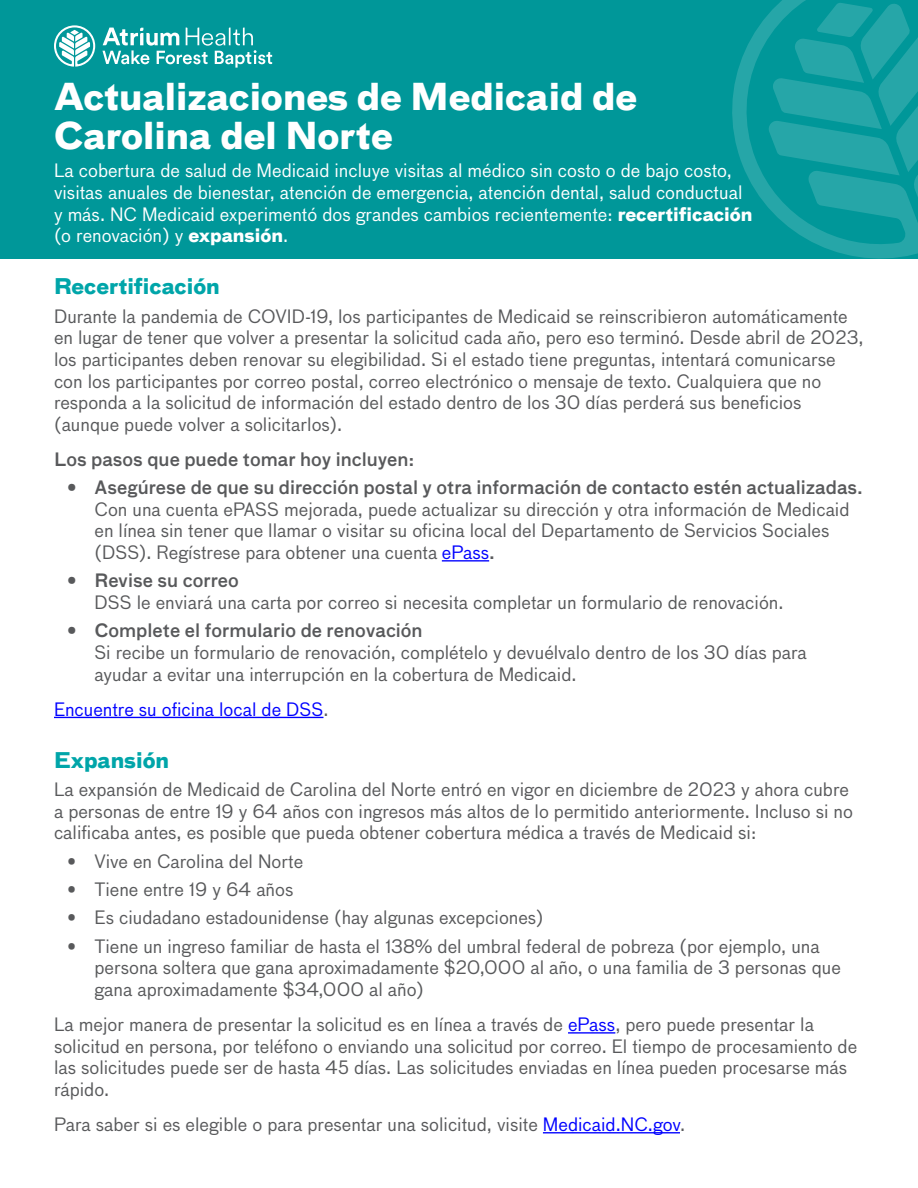
<style>
.page{position:relative;width:918px;height:1188px;background:#fff}
.page>*{position:absolute;margin:0;border:0;box-sizing:border-box;transform-origin:0 0}
.t1{font:700 36px/39px "Bau Pro";color:#fff}
.t2{font:700 21px "Bau Pro";color:#00a5a9}
.t3{font:18px/21.6px "Bau Pro";color:#58595b}
.t4{font:18px/21.6px "Bau Pro";color:#fff}
.t5{font:500 18px "Bau Pro";color:#58595b}
.t6{font:18px "Bau Pro";color:#00f}
.s1{font-weight:700}
.s2{color:#00f}
.s3{font-weight:500}
.s4{color:#58595b}
</style>
<div class="page">
<div style="left:0;top:0;width:918px;height:259px;background:#009799"></div>
<svg style="left:732px;top:0;width:186px;height:259px"></svg>
<hr style="left:442px;top:560px;width:47px;height:2px;background:#00f">
<hr style="left:54px;top:717px;width:269px;height:1px;background:#00f">
<hr style="left:568px;top:1032px;width:47px;height:2px;background:#00f">
<hr style="left:543px;top:1132px;width:137px;height:1px;background:#00f">
<svg style="left:54px;top:25px;width:41px;height:42px"></svg>
<svg style="left:102px;top:28px;width:170px;height:40px"></svg>
<h1 class="t1" style="left:54px;top:75px;width:585px">Actualizaciones de Medicaid de<br>Carolina del Norte</h1>
<p class="t4" style="left:54px;top:159px;width:700px">La cobertura de salud de Medicaid incluye visitas al médico sin costo o de bajo costo, visitas anuales de bienestar, atención de emergencia, atención dental, salud conductual y más. NC Medicaid experimentó dos grandes cambios recientemente: <span class="s1">recertificación </span>(o renovación) y <span class="s1">expansión</span>.</p>
<p class="t2" style="left:54px;top:268px;width:167px">Recertificación</p>
<p class="t3" style="left:54px;top:305px;width:811px">Durante la pandemia de COVID-19, los participantes de Medicaid se reinscribieron automáticamente en lugar de tener que volver a presentar la solicitud cada año, pero eso terminó. Desde abril de 2023, los participantes deben renovar su elegibilidad. Si el estado tiene preguntas, intentará comunicarse con los participantes por correo postal, correo electrónico o mensaje de texto. Cualquiera que no responda a la solicitud de información del estado dentro de los 30 días perderá sus beneficios (aunque puede volver a solicitarlos).</p>
<p class="t5" style="left:54px;top:446px;width:362px">Los pasos que puede tomar hoy incluyen:</p>
<p class="t5" style="left:68px;top:474px;width:797px">• Asegúrese de que su dirección postal y otra información de contacto estén actualizadas.</p>
<p class="t3" style="left:94px;top:498px;width:757px">Con una cuenta ePASS mejorada, puede actualizar su dirección y otra información de Medicaid en línea sin tener que llamar o visitar su oficina local del Departamento de Servicios Sociales (DSS). Regístrese para obtener una cuenta <span class="s2">ePass</span><span class="s3">.</span></p>
<p class="t5" style="left:68px;top:567px;width:173px">• Revise su correo</p>
<p class="t3" style="left:94px;top:591px;width:690px">DSS le enviará una carta por correo si necesita completar un formulario de renovación.</p>
<p class="t5" style="left:68px;top:617px;width:357px">• Complete el formulario de renovación</p>
<p class="t3" style="left:94px;top:641px;width:714px">Si recibe un formulario de renovación, complételo y devuélvalo dentro de los 30 días para ayudar a evitar una interrupción en la cobertura de Medicaid.</p>
<p class="t6" style="left:54px;top:696px;width:276px">Encuentre su oficina local de DSS<span class="s4">.</span></p>
<p class="t2" style="left:54px;top:742px;width:117px">Expansión</p>
<p class="t3" style="left:54px;top:778px;width:800px">La expansión de Medicaid de Carolina del Norte entró en vigor en diciembre de 2023 y ahora cubre a personas de entre 19 y 64 años con ingresos más altos de lo permitido anteriormente. Incluso si no calificaba antes, es posible que pueda obtener cobertura médica a través de Medicaid si:</p>
<p class="t3" style="left:68px;top:850px;width:237px">• Vive en Carolina del Norte</p>
<p class="t3" style="left:68px;top:878px;width:227px">• Tiene entre 19 y 64 años</p>
<p class="t3" style="left:68px;top:906px;width:478px">• Es ciudadano estadounidense (hay algunas excepciones)</p>
<p class="t3" style="left:94px;top:935px;width:748px;text-indent:-27px">• Tiene un ingreso familiar de hasta el 138% del umbral federal de pobreza (por ejemplo, una persona soltera que gana aproximadamente $20,000 al año, o una familia de 3 personas que gana aproximadamente $34,000 al año)</p>
<p class="t3" style="left:54px;top:1013px;width:805px">La mejor manera de presentar la solicitud es en línea a través de <span class="s2">ePass</span>, pero puede presentar la solicitud en persona, por teléfono o enviando una solicitud por correo. El tiempo de procesamiento de las solicitudes puede ser de hasta 45 días. Las solicitudes enviadas en línea pueden procesarse más rápido.</p>
<p class="t3" style="left:54px;top:1113px;width:633px">Para saber si es elegible o para presentar una solicitud, visite <span class="s2">Medicaid.NC.gov</span>.</p>
</div>
